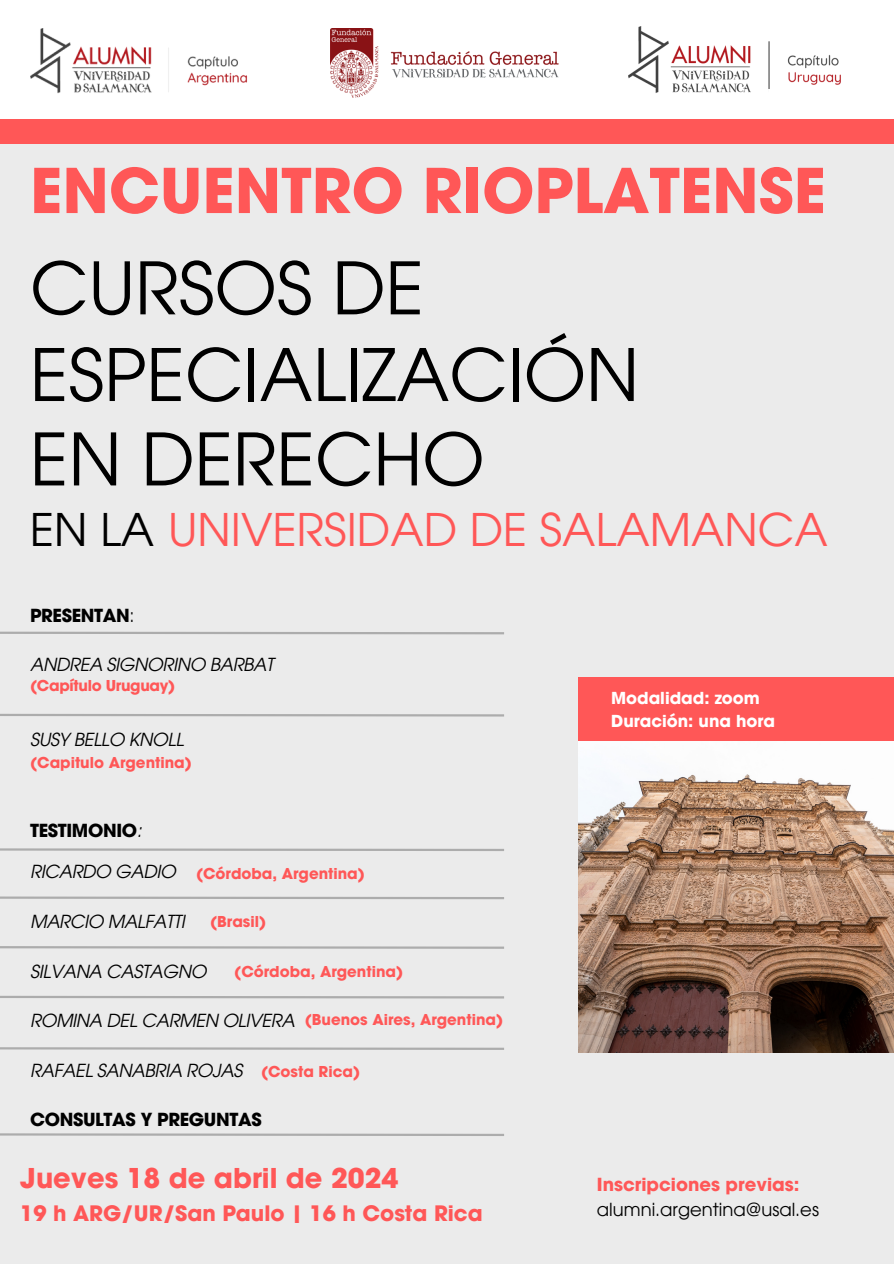
<style>
.page{position:relative;width:894px;height:1264px;background:#fff}
.page>*{position:absolute;margin:0;border:0;box-sizing:border-box;transform-origin:0 0}
.t1{font:71.7px/85.5px "ITC Avant Garde Pro";color:#000}
.t2{font:700 61.2px "ITC Avant Garde Pro";color:#ff5757}
.t3{font:45px "ITC Avant Garde Pro";color:#ff5757}
.t4{font:700 27.3px "ITC Avant Garde Pro";color:#ff5757}
.t5{font:700 21.3px "ITC Avant Garde Pro";color:#ff5757}
.t6{font:italic 18px "ITC Avant Garde Pro";letter-spacing:-.02em;color:#000}
.t7{font:18px/24.8px "ITC Avant Garde Pro";color:#000}
.t8{font:700 18px "ITC Avant Garde Pro";letter-spacing:-.02em;color:#000}
.t9{font:700 16.5px/22.5px "ITC Avant Garde Pro";color:#fff}
.t10{font:700 15px "ITC Avant Garde Pro";color:#ff5757}
.t11{font:700 15px "ITC Avant Garde Pro";letter-spacing:-.02em;color:#ff5757}
.s1{color:#000}
.s2{font-weight:400}
.s3{font-weight:400;font-style:italic}
.s4{font-weight:700;color:#ff5757}
</style>
<div class="page">
<div style="left:0;top:0;width:893px;height:1263px;background:#ebebeb"></div>
<div style="left:0;top:39px;width:893px;height:104px;background:#ff5757"></div>
<div style="left:0;top:0;width:893px;height:118px;background:#fff"></div>
<svg style="left:0;top:631px;width:504px;height:3px"></svg>
<svg style="left:0;top:848px;width:504px;height:3px;background:#bbb"></svg>
<svg style="left:0;top:713px;width:504px;height:3px"></svg>
<svg style="left:0;top:896px;width:504px;height:3px"></svg>
<div style="left:578px;top:677px;width:315px;height:70px;background:#ff5757"></div>
<svg style="left:0;top:946px;width:504px;height:3px;background:#bbb"></svg>
<svg style="left:0;top:995px;width:504px;height:3px"></svg>
<svg style="left:0;top:1047px;width:504px;height:3px;background:#bbb"></svg>
<img style="left:578px;top:741px;width:315px;height:311px">
<img style="left:628px;top:27px;width:213px;height:66px">
<hr style="left:768px;top:41px;width:1px;height:48px;background:#3d3d3d">
<img style="left:30px;top:28px;width:217px;height:66px">
<img style="left:330px;top:28px;width:229px;height:69px">
<svg style="left:0;top:1133px;width:504px;height:3px;background:#bbb"></svg>
<p class="t2" style="left:30px;top:168px;width:797px">ENCUENTRO RIOPLATENSE</p>
<p class="t1" style="left:30px;top:254px;width:610px">CURSOS DE<br>ESPECIALIZACIÓN<br>EN DERECHO</p>
<p class="t3" style="left:30px;top:513px;width:798px"><span class="s1">EN LA</span> UNIVERSIDAD DE SALAMANCA</p>
<p class="t8" style="left:30px;top:608px;width:106px">PRESENTAN<span class="s2">:</span></p>
<p class="t6" style="left:30px;top:658px;width:245px">ANDREA SIGNORINO BARBAT</p>
<h5 class="t11" style="left:30px;top:679px;width:147px">(Capítulo Uruguay)</h5>
<p class="t6" style="left:30px;top:732px;width:155px">SUSY BELLO KNOLL</p>
<p class="t10" style="left:30px;top:757px;width:163px">(Capitulo Argentina)</p>
<h1 class="t8" style="left:30px;top:823px;width:113px">TESTIMONIO<span class="s3">:</span></h1>
<h4 class="t6" style="left:30px;top:865px;width:147px">RICARDO GADIO</h4>
<h4 class="t6" style="left:30px;top:914px;width:156px">MARCIO MALFATTI</h4>
<h4 class="t6" style="left:30px;top:964px;width:178px">SILVANA CASTAGNO</h4>
<h4 class="t6" style="left:30px;top:1013px;width:266px">ROMINA DEL CARMEN OLIVERA</h4>
<h4 class="t6" style="left:30px;top:1063px;width:214px">RAFAEL SANABRIA ROJAS</h4>
<h4 class="t8" style="left:30px;top:1112px;width:233px">CONSULTAS Y PREGUNTAS</h4>
<p class="t10" style="left:196px;top:867px;width:170px">(Córdoba, Argentina)</p>
<p class="t10" style="left:210px;top:915px;width:57px">(Brasil)</p>
<p class="t10" style="left:234px;top:965px;width:170px">(Córdoba, Argentina)</p>
<p class="t10" style="left:305px;top:1014px;width:200px">(Buenos Aires, Argentina)</p>
<h2 class="t10" style="left:261px;top:1066px;width:100px">(Costa Rica)</h2>
<p class="t4" style="left:20px;top:1167px;width:379px">Jueves 18 de abril de 2024</p>
<p class="t5" style="left:20px;top:1204px;width:464px">19 h ARG/UR/San Paulo | 16 h Costa Rica</p>
<h6 class="t9" style="left:611px;top:689px;width:166px">Modalidad: zoom<br>Duración: una hora</h6>
<p class="t7" style="left:596px;top:1174px;width:223px"><span class="s4">Inscripciones previas: </span>alumni.argentina@usal.es</p>
</div>
